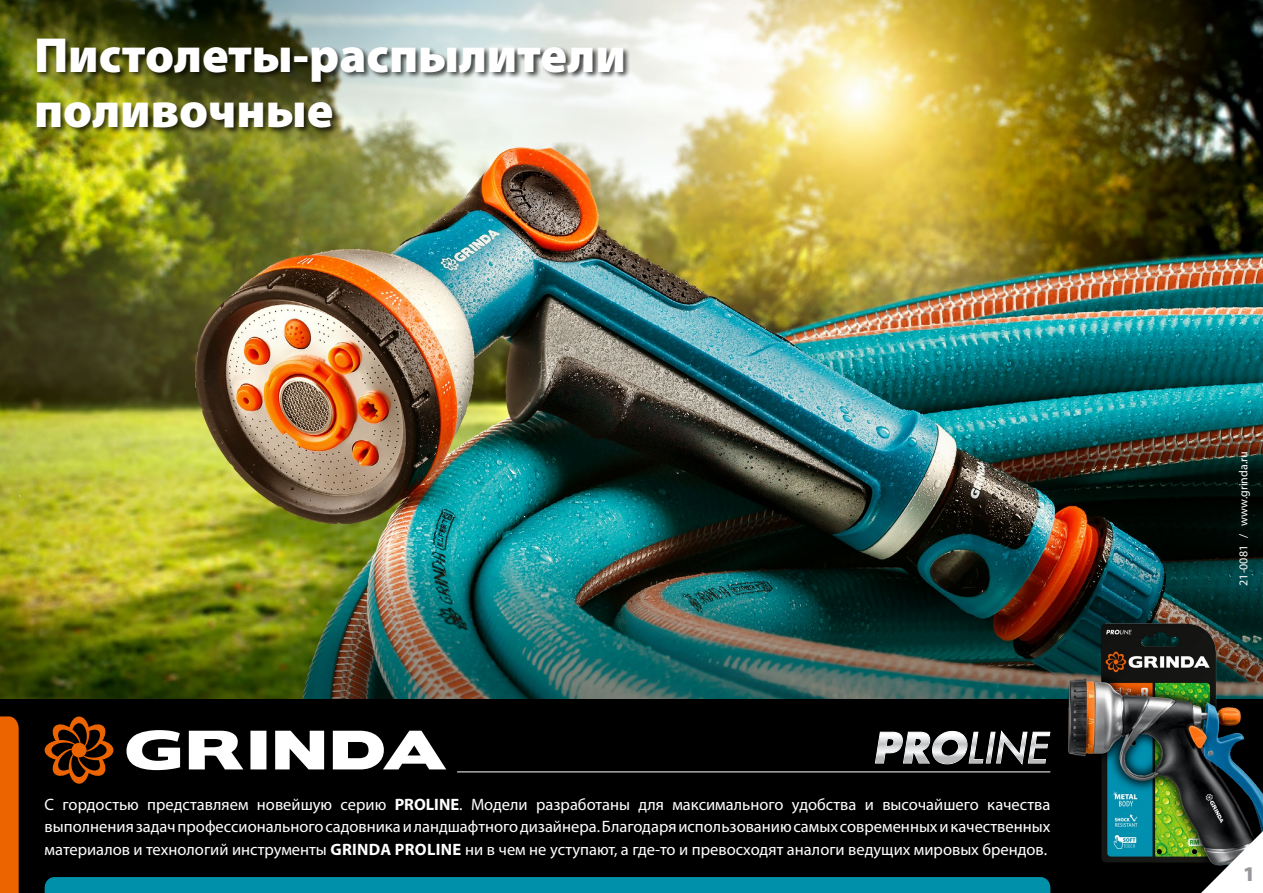
<style>
.page{position:relative;width:1263px;height:893px;background:#fff}
.page>*{position:absolute;margin:0;border:0;box-sizing:border-box;transform-origin:0 0}
.t1{font:900 49.5px/55.5px "Myriad Pro";color:#fff}
.t2{font:900 21px "Myriad Pro";color:#98989c}
.t3{font:16.5px/22.5px "Myriad Pro";color:#fff;text-align:justify}
.t4{font:12px "Myriad Pro";color:#fff}
.s1{font-weight:700}
</style>
<div class="page">
<img style="left:0;top:0;width:1263px;height:699px">
<div style="left:0;top:699px;width:1263px;height:194px;background:#000"></div>
<img style="left:1068px;top:624px;width:195px;height:239px">
<svg style="left:126px;top:730px;width:320px;height:40px"></svg>
<svg style="left:45px;top:716px;width:68px;height:68px"></svg>
<hr style="left:457px;top:771px;width:593px;height:1px;background:#fff">
<svg style="left:874px;top:730px;width:177px;height:35px"></svg>
<div style="left:45px;top:877px;width:1005px;height:16px;background:#0090aa"></div>
<div style="left:0;top:716px;width:19px;height:177px;background:#ec6400"></div>
<div style="left:35px;top:37px;width:596px;height:98px;background:#000;opacity:.7"></div>
<svg style="left:1201px;top:831px;width:62px;height:62px"></svg>
<h1 class="t1" style="left:34px;top:25px;width:593px">Пистолеты-распылители поливочные</h1>
<p class="t3" style="left:45px;top:793px;width:1007px">С гордостью представляем новейшую серию <span class="s1">PROLINE</span>. Модели разработаны для максимального удобства и высочайшего качества выполнения задач профессионального садовника и ландшафтного дизайнера. Благодаря использованию самых современных и качественных материалов и технологий инструменты <span class="s1">GRINDA PROLINE</span> ни в чем не уступают, а где-то и превосходят аналоги ведущих мировых брендов.</p>
<p class="t4" style="left:1236px;top:586px;width:136px;rotate:-90deg">21-0081 / www.grinda.ru</p>
<p class="t2" style="left:1243px;top:860px;width:14px">1</p>
</div>
